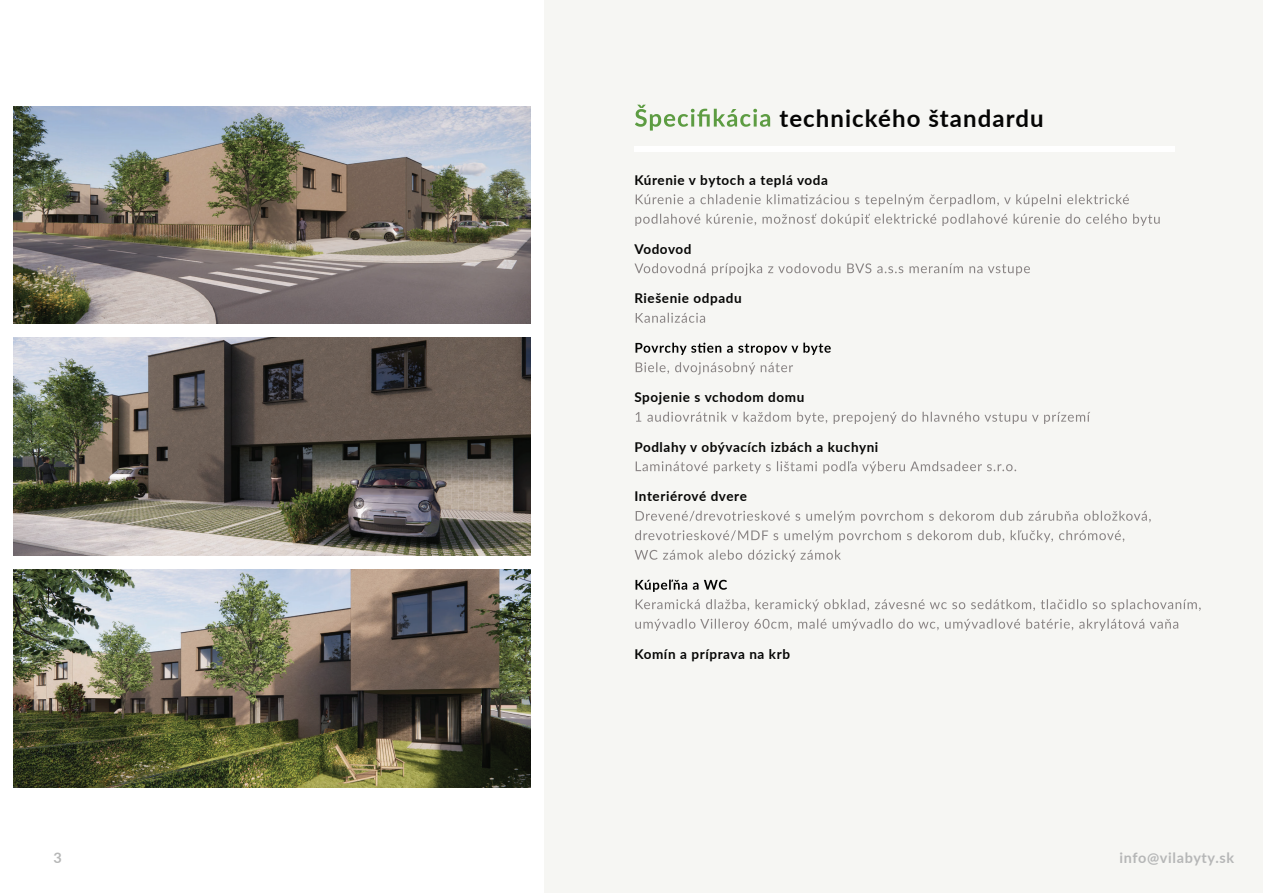
<style>
.page{position:relative;width:1263px;height:893px;background:#fff}
.page>*{position:absolute;margin:0;border:0;box-sizing:border-box;transform-origin:0 0}
.t1{font:700 24px "Lato";letter-spacing:.045em;color:#050504}
.t2{font:700 14.4px "Lato";letter-spacing:.045em;color:#b6b7b7}
.t3{font:700 13.5px "Lato";letter-spacing:.045em;color:#050504}
</style>
<div class="page">
<div style="left:544px;top:0;width:719px;height:893px;background:#f6f6f3"></div>
<div style="left:634px;top:146px;width:541px;height:6px;background:#fff"></div>
<svg style="left:635px;top:105px;width:135px;height:26px"></svg>
<svg style="left:636px;top:194px;width:493px;height:12px"></svg>
<svg style="left:635px;top:214px;width:525px;height:12px"></svg>
<svg style="left:634px;top:263px;width:396px;height:13px"></svg>
<svg style="left:636px;top:313px;width:69px;height:10px"></svg>
<svg style="left:635px;top:343px;width:196px;height:12px"></svg>
<svg style="left:636px;top:362px;width:157px;height:13px"></svg>
<svg style="left:635px;top:412px;width:455px;height:12px"></svg>
<svg style="left:636px;top:461px;width:380px;height:12px"></svg>
<svg style="left:636px;top:511px;width:515px;height:12px"></svg>
<svg style="left:635px;top:530px;width:489px;height:12px"></svg>
<svg style="left:635px;top:550px;width:206px;height:12px"></svg>
<svg style="left:635px;top:580px;width:92px;height:12px"></svg>
<svg style="left:636px;top:599px;width:565px;height:12px"></svg>
<svg style="left:635px;top:619px;width:543px;height:12px"></svg>
<img style="left:14px;top:106px;width:516px;height:218px">
<img style="left:14px;top:338px;width:516px;height:217px">
<img style="left:14px;top:569px;width:516px;height:218px">
<h1 class="t1" style="left:779px;top:100px;width:266px">technického štandardu</h1>
<p class="t3" style="left:634px;top:170px;width:195px">Kúrenie v bytoch a teplá voda</p>
<p class="t3" style="left:634px;top:239px;width:59px">Vodovod</p>
<p class="t3" style="left:634px;top:288px;width:109px">Riešenie odpadu</p>
<p class="t3" style="left:634px;top:387px;width:171px">Spojenie s vchodom domu</p>
<p class="t3" style="left:634px;top:437px;width:245px">Podlahy v obývacích izbách a kuchyni</p>
<p class="t3" style="left:634px;top:486px;width:114px">Interiérové dvere</p>
<p class="t3" style="left:634px;top:644px;width:157px">Komín a príprava na krb</p>
<p class="t2" style="left:53px;top:847px;width:10px">3</p>
<p class="t2" style="left:1119px;top:847px;width:116px">info@vilabyty.sk</p>
</div>
